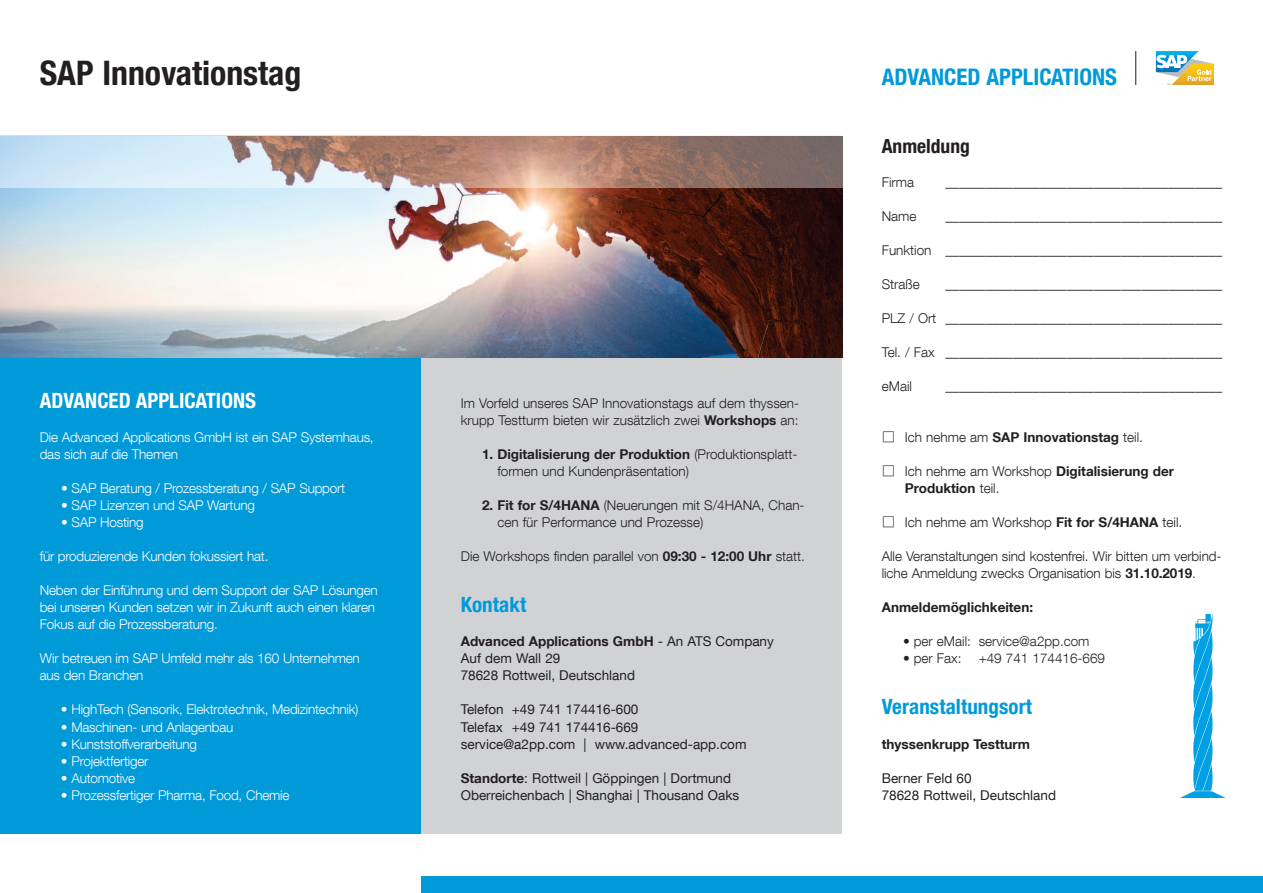
<style>
.page{position:relative;width:1263px;height:893px;background:#fff}
.page>*{position:absolute;margin:0;border:0;box-sizing:border-box;transform-origin:0 0}
.t1{font:700 condensed 33.75px "Helvetica Neue LT Com";color:#231f20}
.t2{font:700 condensed 22.8px "Helvetica Neue LT Com";color:#009ad9}
.t3{font:700 condensed 21px "Helvetica Neue LT Com";letter-spacing:.005em;color:#009ad9}
.t4{font:700 condensed 21px "Helvetica Neue LT Com";color:#fff}
.t5{font:700 condensed 19.5px "Helvetica Neue LT Com";color:#231f20}
.t6{font:300 13.5px/17px "Helvetica Neue LT Com";color:#231f20}
.t7{font:300 13.5px/17px "Helvetica Neue LT Com";letter-spacing:-.015em;color:#fff}
.t8{font:13.5px/17px "Helvetica Neue LT Com";color:#231f20}
.t9{font:700 13.5px/17px "Helvetica Neue LT Com";color:#231f20}
.s1{font-weight:700}
.s2{font-family:"Adobe Gothic Std"}
.s3{font-weight:300}
.s4{font-family:"Adobe Gothic Std";font-weight:700}
</style>
<div class="page">
<div style="left:0;top:136px;width:421px;height:697px;background:#009ad9"></div>
<div style="left:421px;top:136px;width:421px;height:697px;background:#d1d2d4"></div>
<img style="left:0;top:187px;width:842px;height:170px">
<div style="left:421px;top:876px;width:842px;height:17px;background:#009ad9"></div>
<svg style="left:1156px;top:51px;width:58px;height:34px"></svg>
<hr style="left:1135px;top:51px;width:1px;height:34px;background:#231f20">
<svg style="left:0;top:135px;width:842px;height:1px"></svg>
<img style="left:0;top:136px;width:842px;height:51px">
<svg style="left:1181px;top:613px;width:44px;height:185px"></svg>
<h1 class="t1" style="left:40px;top:61px;width:263px">SAP Innovationstag</h1>
<h3 class="t4" style="left:40px;top:393px;width:218px">ADVANCED APPLICATIONS</h3>
<p class="t7" style="left:40px;top:431px;width:335px">Die Advanced Applications GmbH ist ein SAP Systemhaus, das sich auf die Themen</p>
<p class="t7" style="left:61px;top:482px;width:286px">• SAP Beratung / Prozessberatung / SAP Support</p>
<p class="t7" style="left:61px;top:499px;width:195px">• SAP Lizenzen und SAP Wartung</p>
<p class="t7" style="left:61px;top:516px;width:84px">• SAP Hosting</p>
<p class="t7" style="left:40px;top:550px;width:230px">für produzierende Kunden fokussiert hat.</p>
<p class="t7" style="left:40px;top:584px;width:340px">Neben der Einführung und dem Support der SAP Lösungen bei unseren Kunden setzen wir in Zukunft auch einen klaren<br>Fokus auf die Prozessberatung.</p>
<p class="t7" style="left:40px;top:652px;width:322px">Wir betreuen im SAP Umfeld mehr als 160 Unternehmen aus den Branchen</p>
<p class="t7" style="left:61px;top:703px;width:299px">• HighTech (Sensorik, Elektrotechnik, Medizintechnik)</p>
<p class="t7" style="left:61px;top:720px;width:174px">• Maschinen- und Anlagenbau</p>
<p class="t7" style="left:61px;top:737px;width:138px">• Kunststoffverarbeitung</p>
<p class="t7" style="left:61px;top:754px;width:89px">• Projektfertiger</p>
<p class="t7" style="left:61px;top:771px;width:76px">• Automotive</p>
<p class="t7" style="left:61px;top:788px;width:230px">• Prozessfertiger Pharma, Food, Chemie</p>
<p class="t6" style="left:461px;top:397px;width:340px">Im Vorfeld unseres SAP Innovationstags auf dem thyssen&shy;krupp Testturm bieten wir zusätzlich zwei <span class="s1">Workshops</span> an:</p>
<p class="t6" style="left:497px;top:448px;width:301px;text-indent:-15px"><span class="s1">1. Digitalisierung der Produktion</span> (Produktionsplatt&shy;formen und Kundenpräsentation)</p>
<p class="t6" style="left:497px;top:499px;width:309px;text-indent:-15px"><span class="s1">2. Fit for S/4HANA</span> (Neuerungen mit S/4HANA, Chan&shy;cen für Performance und Prozesse)</p>
<p class="t6" style="left:461px;top:550px;width:346px">Die Workshops finden parallel von <span class="s1">09:30 - 12:00 Uhr</span> statt.</p>
<h3 class="t3" style="left:461px;top:597px;width:67px">Kontakt</h3>
<p class="t8" style="left:461px;top:635px;width:315px"><span class="s1">Advanced Applications GmbH</span> - An ATS Company<br>Auf dem Wall 29<br>78628 Rottweil, Deutschland</p>
<p class="t8" style="left:461px;top:703px;width:287px">Telefon +49 741 174416-600<br>Telefax +49 741 174416-669 service@a2pp.com | www.advanced-app.com</p>
<p class="t8" style="left:461px;top:771px;width:280px"><span class="s1">Standorte</span>: Rottweil | Göppingen | Dortmund<br>Oberreichenbach | Shanghai | Thousand Oaks</p>
<h2 class="t2" style="left:882px;top:69px;width:237px">ADVANCED APPLICATIONS</h2>
<h3 class="t5" style="left:882px;top:139px;width:90px">Anmeldung</h3>
<p class="t6" style="left:882px;top:176px;width:34px">Firma</p>
<p class="t6" style="left:945px;top:176px;width:278px">_________________________________________</p>
<p class="t6" style="left:882px;top:210px;width:36px">Name</p>
<p class="t6" style="left:945px;top:210px;width:278px">_________________________________________</p>
<p class="t6" style="left:882px;top:244px;width:342px">Funktion _________________________________________</p>
<p class="t6" style="left:882px;top:278px;width:40px">Straße</p>
<p class="t6" style="left:945px;top:278px;width:278px">_________________________________________</p>
<p class="t6" style="left:882px;top:312px;width:342px">PLZ / Ort _________________________________________</p>
<p class="t6" style="left:882px;top:346px;width:342px">Tel. / Fax _________________________________________</p>
<p class="t6" style="left:882px;top:380px;width:32px">eMail</p>
<p class="t6" style="left:945px;top:380px;width:278px">_________________________________________</p>
<p class="t9" style="left:882px;top:431px;width:263px"><span class="s2">□</span> <span class="s3">Ich nehme am</span> SAP Innovationstag <span class="s3">teil.</span></p>
<p class="t9" style="left:905px;top:465px;width:271px;text-indent:-23px"><span class="s2">□</span> <span class="s3">Ich nehme am Workshop</span> Digitalisierung der<br>Produktion <span class="s3">teil.</span></p>
<p class="t6" style="left:882px;top:516px;width:302px"><span class="s4">□</span> Ich nehme am Workshop <span class="s1">Fit for S/4HANA</span> teil.</p>
<p class="t6" style="left:882px;top:550px;width:341px">Alle Veranstaltungen sind kostenfrei. Wir bitten um verbind&shy;liche Anmeldung zwecks Organisation bis <span class="s1">31.10.2019</span>.</p>
<p class="t9" style="left:882px;top:601px;width:153px">Anmeldemöglichkeiten:</p>
<p class="t6" style="left:903px;top:635px;width:188px">• per eMail: service@a2pp.com</p>
<p class="t6" style="left:903px;top:652px;width:60px">• per Fax:</p>
<p class="t6" style="left:979px;top:652px;width:128px">+49 741 174416-669</p>
<h3 class="t3" style="left:882px;top:699px;width:152px">Veranstaltungsort</h3>
<p class="t9" style="left:882px;top:737px;width:150px">thyssenkrupp Testturm</p>
<p class="t8" style="left:882px;top:771px;width:176px">Berner Feld 60<br>78628 Rottweil, Deutschland</p>
</div>
